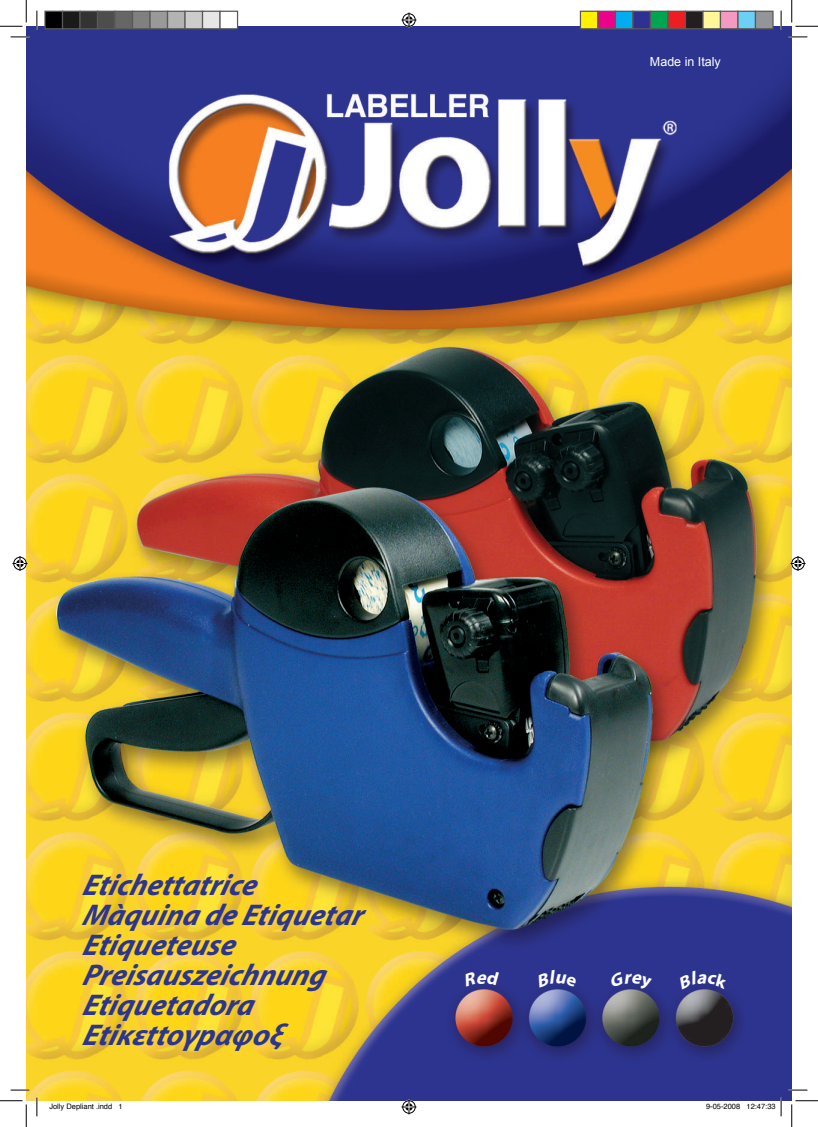
<style>
.page{position:relative;width:818px;height:1127px;background:#fff}
.page>*{position:absolute;margin:0;border:0;box-sizing:border-box;transform-origin:0 0}
.t1{font:italic 700 30px/30px "Myriad Pro";color:#2c3590}
.t2{font:12.5px "Arial";color:#fff}
.t3{font:7.5px "Helvetica";color:#000}
</style>
<div class="page">
<img style="left:26px;top:26px;width:766px;height:1074px">
<svg style="left:11px;top:36px;width:18px;height:2px"></svg>
<svg style="left:788px;top:36px;width:19px;height:2px"></svg>
<svg style="left:11px;top:1088px;width:18px;height:2px"></svg>
<svg style="left:788px;top:1088px;width:19px;height:2px"></svg>
<svg style="left:36px;top:11px;width:2px;height:18px"></svg>
<svg style="left:36px;top:1097px;width:2px;height:18px"></svg>
<svg style="left:780px;top:11px;width:2px;height:18px"></svg>
<svg style="left:0;top:0;width:27px;height:27px"></svg>
<svg style="left:0;top:1100px;width:27px;height:26px"></svg>
<svg style="left:791px;top:0;width:27px;height:27px"></svg>
<svg style="left:791px;top:1100px;width:27px;height:26px"></svg>
<svg style="left:401px;top:13px;width:15px;height:15px"></svg>
<svg style="left:401px;top:1099px;width:15px;height:15px"></svg>
<svg style="left:13px;top:556px;width:15px;height:15px"></svg>
<svg style="left:790px;top:556px;width:15px;height:15px"></svg>
<div style="left:45px;top:11px;width:18px;height:18px;background:#000"></div>
<div style="left:44px;top:11px;width:19px;height:18px;border:1px solid #595959"></div>
<div style="left:63px;top:11px;width:17px;height:18px;background:#1a1a1a"></div>
<div style="left:62px;top:11px;width:19px;height:18px;border:1px solid #595959"></div>
<div style="left:80px;top:11px;width:18px;height:18px;background:#333"></div>
<div style="left:79px;top:11px;width:19px;height:18px;border:1px solid #595959"></div>
<div style="left:98px;top:11px;width:17px;height:18px;background:#4d4d4d"></div>
<div style="left:97px;top:11px;width:19px;height:18px;border:1px solid #595959"></div>
<div style="left:115px;top:11px;width:18px;height:18px;background:#666"></div>
<div style="left:114px;top:11px;width:19px;height:18px;border:1px solid #595959"></div>
<div style="left:133px;top:11px;width:17px;height:18px;background:#808080"></div>
<div style="left:132px;top:11px;width:19px;height:18px;border:1px solid #595959"></div>
<div style="left:150px;top:11px;width:18px;height:18px;background:#999"></div>
<div style="left:149px;top:11px;width:19px;height:18px;border:1px solid #595959"></div>
<div style="left:168px;top:11px;width:17px;height:18px;background:#b3b3b3"></div>
<div style="left:167px;top:11px;width:19px;height:18px;border:1px solid #595959"></div>
<div style="left:185px;top:11px;width:18px;height:18px;background:#ccc"></div>
<div style="left:184px;top:11px;width:19px;height:18px;border:1px solid #595959"></div>
<div style="left:203px;top:11px;width:17px;height:18px;background:#e6e6e6"></div>
<div style="left:202px;top:11px;width:19px;height:18px;border:1px solid #595959"></div>
<div style="left:220px;top:11px;width:18px;height:18px;background:#fff"></div>
<div style="left:219px;top:11px;width:19px;height:18px;border:1px solid #595959"></div>
<div style="left:580px;top:11px;width:18px;height:18px;background:#fff101"></div>
<div style="left:580px;top:11px;width:18px;height:18px;border:1px solid #595959"></div>
<div style="left:598px;top:11px;width:17px;height:18px;background:#ed028c"></div>
<div style="left:597px;top:11px;width:19px;height:18px;border:1px solid #595959"></div>
<div style="left:615px;top:11px;width:18px;height:18px;background:#00aeef"></div>
<div style="left:615px;top:11px;width:18px;height:18px;border:1px solid #595959"></div>
<div style="left:633px;top:11px;width:17px;height:18px;background:#2e3092"></div>
<div style="left:632px;top:11px;width:19px;height:18px;border:1px solid #595959"></div>
<div style="left:650px;top:11px;width:18px;height:18px;background:#00a54f"></div>
<div style="left:650px;top:11px;width:18px;height:18px;border:1px solid #595959"></div>
<div style="left:668px;top:11px;width:17px;height:18px;background:#ee1d23"></div>
<div style="left:667px;top:11px;width:19px;height:18px;border:1px solid #595959"></div>
<div style="left:685px;top:11px;width:18px;height:18px;background:#231f20"></div>
<div style="left:685px;top:11px;width:18px;height:18px;border:1px solid #595959"></div>
<div style="left:703px;top:11px;width:17px;height:18px;background:#fff79a"></div>
<div style="left:702px;top:11px;width:19px;height:18px;border:1px solid #595959"></div>
<div style="left:720px;top:11px;width:18px;height:18px;background:#f499c2"></div>
<div style="left:720px;top:11px;width:18px;height:18px;border:1px solid #595959"></div>
<div style="left:738px;top:11px;width:17px;height:18px;background:#6bcff6"></div>
<div style="left:737px;top:11px;width:19px;height:18px;border:1px solid #595959"></div>
<div style="left:755px;top:11px;width:18px;height:18px;background:#939598"></div>
<div style="left:755px;top:11px;width:18px;height:18px;border:1px solid #595959"></div>
<svg style="left:747px;top:1097px;width:35px;height:18px"></svg>
<svg style="left:466px;top:970px;width:33px;height:16px"></svg>
<svg style="left:539px;top:969px;width:38px;height:18px"></svg>
<svg style="left:611px;top:971px;width:41px;height:19px"></svg>
<svg style="left:680px;top:970px;width:48px;height:19px"></svg>
<p class="t2" style="left:650px;top:53px;width:72px">Made in Italy</p>
<p class="t1" style="left:82px;top:868px;width:291px">Etichettatrice<br>MàquinadeEtiquetar<br>Etiqueteuse<br>Preisauszeichnung<br>Etiquetadora<br>Etiκεttoγp αφoξ</p>
<p class="t3" style="left:49px;top:1100px;width:75px">Jolly Depliant .indd 1</p>
<p class="t3" style="left:706px;top:1100px;width:71px">9-05-2008 12:47:33</p>
</div>
